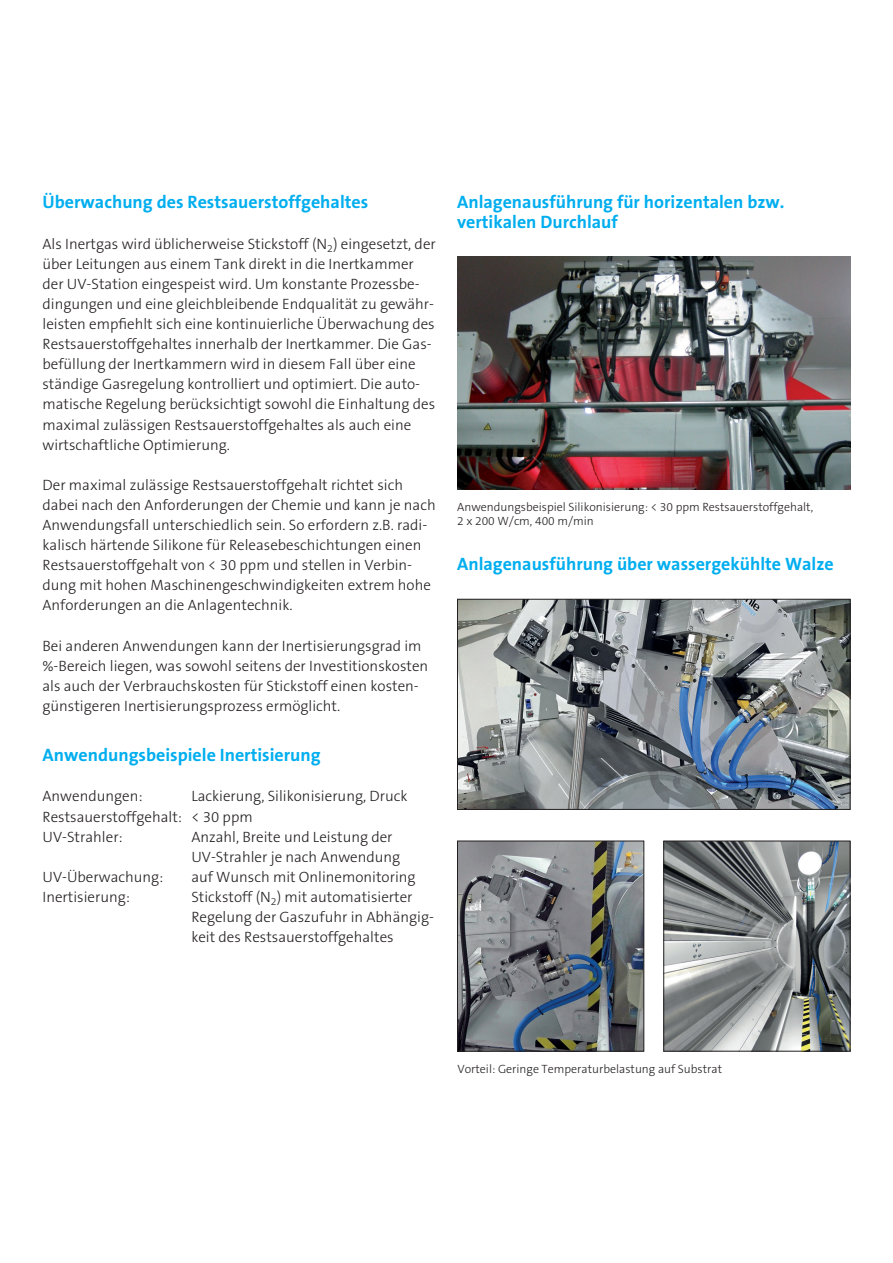
<style>
.page{position:relative;width:893px;height:1263px;background:#fff}
.page>*{position:absolute;margin:0;border:0;box-sizing:border-box;transform-origin:0 0}
.t1{font:700 18px/20.1px "The Sans B7";color:#00aeef}
.t2{font:300 15px/20.1px "The Sans B3";color:#231f20}
.t3{font:300 12px/14.4px "The Sans B3";color:#231f20}
</style>
<div class="page">
<img style="left:457px;top:256px;width:393px;height:234px">
<img style="left:459px;top:601px;width:389px;height:207px">
<div style="left:457px;top:599px;width:393px;height:211px;border:1px solid #231f20"></div>
<img style="left:459px;top:843px;width:183px;height:206px">
<div style="left:457px;top:841px;width:187px;height:210px;border:1px solid #231f20"></div>
<img style="left:665px;top:843px;width:183px;height:206px">
<div style="left:663px;top:841px;width:187px;height:210px;border:1px solid #231f20"></div>
<p class="t1" style="left:43px;top:193px;width:327px">Überwachung des Restsauerstoffgehaltes</p>
<p class="t2" style="left:43px;top:234px;width:395px">Als Inertgas wird üblicherweise Stickstoff (N<sub>2</sub>) eingesetzt, der über Leitungen aus einem Tank direkt in die Inertkammer der UV-Station eingespeist wird. Um konstante Prozessbe&shy;dingungen und eine gleichbleibende Endqualität zu gewähr&shy;leisten empfiehlt sich eine kontinuierliche Überwachung des Restsauerstoffgehaltes innerhalb der Inertkammer. Die Gas&shy;befüllung der Inertkammern wird in diesem Fall über eine ständige Gasregelung kontrolliert und optimiert. Die auto&shy;matische Regelung berücksichtigt sowohl die Einhaltung des maximal zulässigen Restsauerstoffgehaltes als auch eine wirtschaftliche Optimierung.</p>
<p class="t2" style="left:43px;top:475px;width:395px">Der maximal zulässige Restsauerstoffgehalt richtet sich dabei nach den Anforderungen der Chemie und kann je nach Anwendungsfall unterschiedlich sein. So erfordern z.B. radi&shy;kalisch härtende Silikone für Releasebeschichtungen einen Restsauerstoffgehalt von &lt; 30 ppm und stellen in Verbin&shy;dung mit hohen Maschinengeschwindigkeiten extrem hohe Anforderungen an die Anlagentechnik.</p>
<p class="t2" style="left:43px;top:636px;width:387px">Bei anderen Anwendungen kann der Inertisierungsgrad im %-Bereich liegen, was sowohl seitens der Investitionskosten als auch der Verbrauchskosten für Stickstoff einen kosten&shy;günstigeren Inertisierungsprozess ermöglicht.</p>
<p class="t1" style="left:43px;top:746px;width:280px">Anwendungsbeispiele Inertisierung</p>
<p class="t2" style="left:43px;top:787px;width:102px">Anwendungen:</p>
<p class="t2" style="left:43px;top:787px;width:366px;text-indent:149px">Lackierung, Silikonisierung, Druck<br>Restsauerstoffgehalt: &lt; 30 ppm<br>UV-Strahler:</p>
<p class="t2" style="left:191px;top:827px;width:210px">Anzahl, Breite und Leistung der<br>UV-Strahler je nach Anwendung</p>
<p class="t2" style="left:43px;top:867px;width:122px">UV-Überwachung:</p>
<p class="t2" style="left:191px;top:867px;width:226px">auf Wunsch mit Onlinemonitoring</p>
<p class="t2" style="left:43px;top:887px;width:89px">Inertisierung:</p>
<p class="t2" style="left:191px;top:887px;width:243px">Stickstoff (N<sub>2</sub>) mit automatisierter<br>Regelung der Gaszufuhr in Abhängig&shy;keit des Restsauerstoffgehaltes</p>
<p class="t1" style="left:457px;top:193px;width:329px">Anlagenausführung für horizentalen bzw. vertikalen Durchlauf</p>
<p class="t3" style="left:457px;top:500px;width:358px">Anwendungsbeispiel Silikonisierung: &lt; 30 ppm Restsauerstoffgehalt,<br>2 x 200 W/cm, 400 m/min</p>
<p class="t1" style="left:457px;top:555px;width:378px">Anlagenausführung über wassergekühlte Walze</p>
<p class="t3" style="left:457px;top:1062px;width:266px">Vorteil: Geringe Temperaturbelastung auf Substrat</p>
</div>
